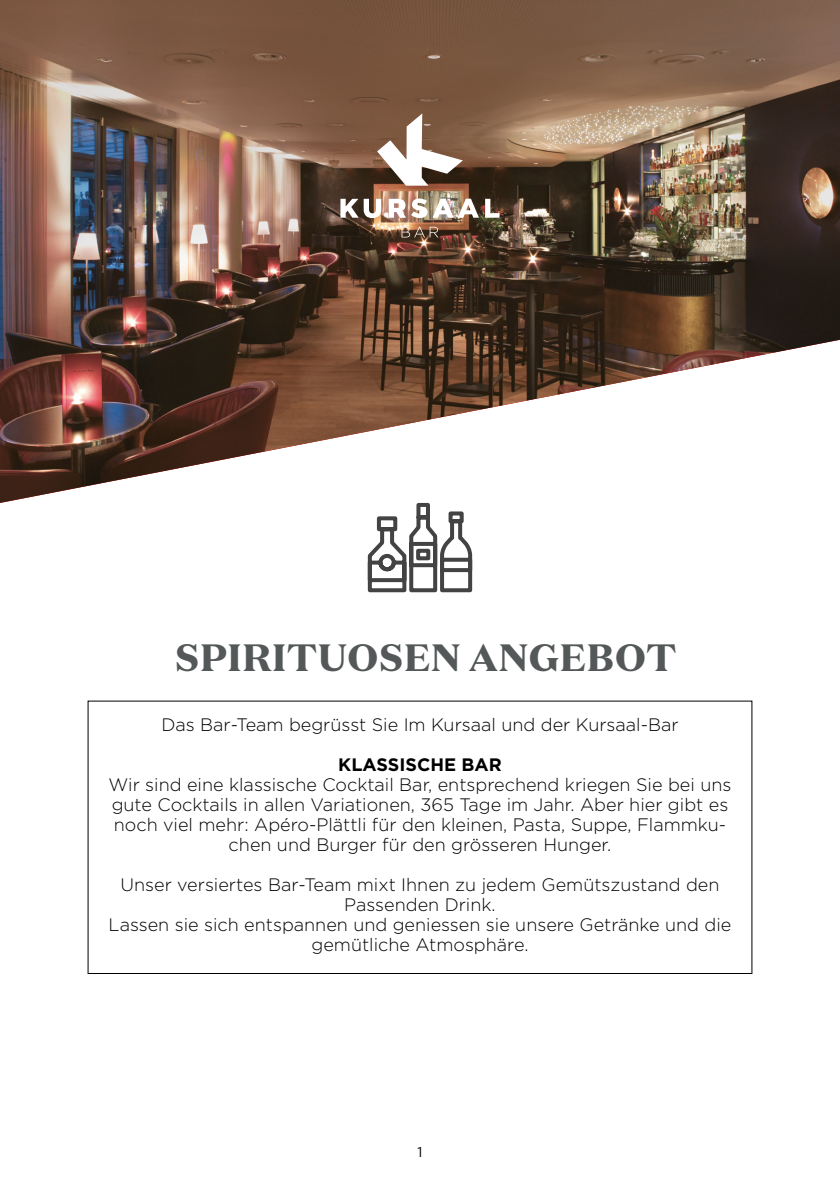
<style>
.page{position:relative;width:840px;height:1191px;background:#fff}
.page>*{position:absolute;margin:0;border:0;box-sizing:border-box;transform-origin:0 0}
.t1{font:900 38px "Domaine Text";color:#545859}
.t2{font:300 18px/20px "Gotham";color:#000;text-align:center}
.t3{font:700 18px "Gotham";color:#000}
.t4{font:14px "Gotham";color:#000}
</style>
<div class="page">
<svg style="left:367px;top:503px;width:106px;height:90px"></svg>
<img style="left:0;top:0;width:839px;height:503px">
<svg style="left:377px;top:113px;width:85px;height:73px"></svg>
<svg style="left:401px;top:227px;width:37px;height:10px"></svg>
<svg style="left:340px;top:199px;width:41px;height:19px"></svg>
<svg style="left:388px;top:198px;width:90px;height:20px"></svg>
<svg style="left:485px;top:199px;width:14px;height:19px"></svg>
<h1 class="t1" style="left:175px;top:632px;width:503px">SPIRITUOSEN ANGEBOT</h1>
<p class="t2" style="left:161px;top:714px;width:518px">Das Bar-Team begrüsst Sie Im Kursaal und der Kursaal-Bar</p>
<p class="t3" style="left:338px;top:753px;width:165px">KLASSISCHE BAR</p>
<p class="t2" style="left:108px;top:774px;width:624px">Wir sind eine klassische Cocktail Bar, entsprechend kriegen Sie bei uns gute Cocktails in allen Variationen, 365 Tage im Jahr. Aber hier gibt es noch viel mehr: Apéro-Plättli für den kleinen, Pasta, Suppe, Flammku&shy;chen und Burger für den grösseren Hunger.</p>
<p class="t2" style="left:109px;top:874px;width:624px">Unser versiertes Bar-Team mixt Ihnen zu jedem Gemütszustand den Passenden Drink.<br>Lassen sie sich entspannen und geniessen sie unsere Getränke und die gemütliche Atmosphäre.</p>
<p class="t4" style="left:417px;top:1143px;width:7px">1</p>
</div>
